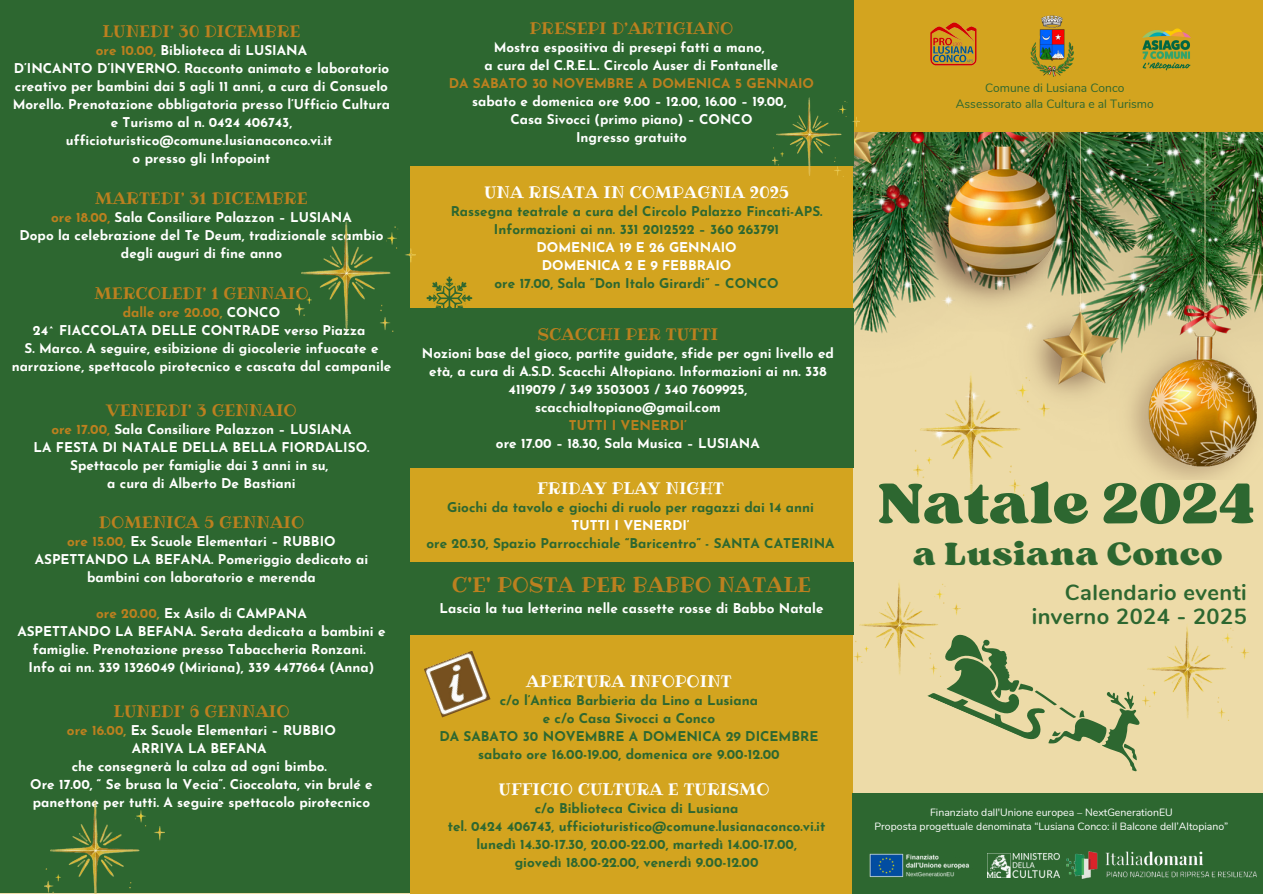
<style>
.page{position:relative;width:1263px;height:894px;background:#fff}
.page>*{position:absolute;margin:0;border:0;box-sizing:border-box;transform-origin:0 0}
.t1{font:60px "Sergio Trendy";color:#2d6730}
.t2{font:33.9px "Sergio Trendy";letter-spacing:.02em;color:#2d6730}
.t3{font:700 21.9px/24.8px "Nunito";letter-spacing:.02em;color:#2d6730;text-align:right}
.t4{font:21px "Ribeye";color:#bc801f}
.t5{font:16.5px "Ribeye";color:#bc801f}
.t6{font:16.5px "Ribeye";color:#fff}
.t7{font:700 13.5px/18px "Josefin Sans";color:#fffffe;text-align:center}
.t8{font:700 13.5px/18px "Josefin Sans";color:#2d6730;text-align:center}
.t9{font:700 13.5px/18px "Josefin Sans";color:#fff;text-align:center}
.t10{font:12px/16px "Nunito";color:#2d6730;text-align:center}
.t11{font:10.5px "Nunito";color:#fff}
.s1{color:#bc801f}
.s2{color:#ba922f}
.s3{color:#fff}
</style>
<div class="page">
<div style="left:0;top:0;width:1263px;height:893px;background:#eddba8"></div>
<div style="left:0;top:0;width:415px;height:892px;background:#2d6730"></div>
<img style="left:853px;top:131px;width:410px;height:348px">
<div style="left:411px;top:0;width:442px;height:893px;background:#d3a41f"></div>
<div style="left:409px;top:562px;width:445px;height:72px;background:#2d6730"></div>
<div style="left:837px;top:0;width:426px;height:131px;background:#d3a41f"></div>
<img style="left:1030px;top:15px;width:44px;height:61px">
<img style="left:1142px;top:28px;width:49px;height:43px">
<img style="left:424px;top:651px;width:66px;height:66px">
<img style="left:931px;top:22px;width:46px;height:44px">
<div style="left:407px;top:308px;width:447px;height:159px;background:#2d6730"></div>
<div style="left:405px;top:0;width:449px;height:165px;background:#2d6730"></div>
<div style="left:852px;top:793px;width:411px;height:100px;background:#2d6730"></div>
<img style="left:869px;top:853px;width:100px;height:24px">
<img style="left:987px;top:853px;width:72px;height:23px">
<img style="left:1066px;top:851px;width:190px;height:27px">
<svg style="left:426px;top:276px;width:46px;height:32px"></svg>
<img style="left:295px;top:222px;width:121px;height:109px">
<img style="left:44px;top:799px;width:121px;height:94px">
<img style="left:772px;top:97px;width:87px;height:79px">
<img style="left:913px;top:371px;width:136px;height:124px">
<svg style="left:927px;top:634px;width:213px;height:138px"></svg>
<img style="left:1142px;top:626px;width:107px;height:94px">
<img style="left:854px;top:582px;width:107px;height:94px">
<h5 class="t5" style="left:102px;top:20px;width:199px">LUNEDI’ 30 DICEMBRE</h5>
<h5 class="t7" style="left:13px;top:43px;width:379px"><span class="s1">ore 10.00,</span> Biblioteca di LUSIANA<br>D’INCANTO D’INVERNO. Racconto animato e laboratorio creativo per bambini dai 5 agli 11 anni, a cura di Consuelo Morello. Prenotazione obbligatoria presso l’Ufficio Cultura e Turismo al n. 0424 406743, ufficioturistico@comune.lusianaconco.vi.it<br>o presso gli Infopoint</h5>
<h5 class="t5" style="left:95px;top:187px;width:214px">MARTEDI’ 31 DICEMBRE</h5>
<h5 class="t7" style="left:20px;top:209px;width:365px"><span class="s1">ore 18.00,</span> Sala Consiliare Palazzon – LUSIANA<br>Dopo la celebrazione del Te Deum, tradizionale scambio degli auguri di fine anno</h5>
<p class="t5" style="left:94px;top:281px;width:216px">MERCOLEDI’ 1 GENNAIO</p>
<p class="t7" style="left:12px;top:304px;width:381px"><span class="s1">dalle ore 20.00</span><span class="s2">,</span> CONCO<br>24^ FIACCOLATA DELLE CONTRADE verso Piazza<br>S. Marco. A seguire, esibizione di giocolerie infuocate e narrazione, spettacolo pirotecnico e cascata dal campanile</p>
<h5 class="t5" style="left:106px;top:398px;width:192px">VENERDI’ 3 GENNAIO</h5>
<h5 class="t7" style="left:33px;top:421px;width:338px"><span class="s1">ore 17.00,</span> Sala Consiliare Palazzon – LUSIANA<br>LA FESTA DI NATALE DELLA BELLA FIORDALISO.<br>Spettacolo per famiglie dai 3 anni in su,<br>a cura di Alberto De Bastiani</h5>
<p class="t5" style="left:99px;top:511px;width:207px">DOMENICA 5 GENNAIO</p>
<p class="t7" style="left:35px;top:533px;width:335px"><span class="s1">ore 15.00,</span> Ex Scuole Elementari – RUBBIO<br>ASPETTANDO LA BEFANA. Pomeriggio dedicato ai bambini con laboratorio e merenda</p>
<h5 class="t7" style="left:17px;top:605px;width:370px"><span class="s1">ore 20.00</span><span class="s2">,</span> Ex Asilo di CAMPANA<br>ASPETTANDO LA BEFANA. Serata dedicata a bambini e famiglie. Prenotazione presso Tabaccheria Ronzani.<br>Info ai nn. 339 1326049 (Miriana), 339 4477664 (Anna)</h5>
<h5 class="t5" style="left:113px;top:700px;width:178px">LUNEDI’ 6 GENNAIO</h5>
<h5 class="t7" style="left:30px;top:722px;width:344px"><span class="s1">ore 16.00</span><span class="s2">,</span> Ex Scuole Elementari – RUBBIO<br>ARRIVA LA BEFANA<br>che consegnerà la calza ad ogni bimbo.<br>Ore 17.00, “ Se brusa la Vecia”. Cioccolata, vin brulé e panettone per tutti. A seguire spettacolo pirotecnico</h5>
<p class="t5" style="left:529px;top:17px;width:205px">PRESEPI D’ARTIGIANO</p>
<p class="t9" style="left:449px;top:39px;width:367px">Mostra espositiva di presepi fatti a mano,<br>a cura del C.R.E.L. Circolo Auser di Fontanelle<br><span class="s1">DA SABATO 30 NOVEMBRE A DOMENICA 5 GENNAIO </span>sabato e domenica ore 9.00 – 12.00, 16.00 – 19.00,<br>Casa Sivocci (primo piano) – CONCO<br>Ingresso gratuito</p>
<p class="t6" style="left:484px;top:180px;width:306px">UNA RISATA IN COMPAGNIA 2025</p>
<p class="t8" style="left:451px;top:203px;width:373px">Rassegna teatrale a cura del Circolo Palazzo Fincati-APS.<br>Informazioni ai nn. 331 2012522 – 360 263791<br><span class="s3">DOMENICA 19 E 26 GENNAIO<br>DOMENICA 2 E 9 FEBBRAIO<br></span>ore 17.00, Sala “Don Italo Girardi” – CONCO</p>
<p class="t5" style="left:537px;top:323px;width:182px">SCACCHI PER TUTTI</p>
<p class="t7" style="left:422px;top:346px;width:413px">Nozioni base del gioco, partite guidate, sfide per ogni livello ed età, a cura di A.S.D. Scacchi Altopiano. Informazioni ai nn. 338<br>4119079 / 349 3503003 / 340 7609925, scacchialtopiano@gmail.com<br><span class="s1">TUTTI I VENERDI’<br></span>ore 17.00 – 18.30, Sala Musica – LUSIANA</p>
<h3 class="t6" style="left:537px;top:476px;width:188px">FRIDAY PLAY NIGHT</h3>
<h3 class="t8" style="left:426px;top:499px;width:410px">Giochi da tavolo e giochi di ruolo per ragazzi dai 14 anni<br><span class="s3">TUTTI I VENERDI’<br></span>ore 20.30, Spazio Parrocchiale “Baricentro” - SANTA CATERINA</h3>
<h5 class="t4" style="left:452px;top:569px;width:361px">C'E' POSTA PER BABBO NATALE</h5>
<h5 class="t7" style="left:439px;top:600px;width:386px">Lascia la tua letterina nelle cassette rosse di Babbo Natale</h5>
<h5 class="t6" style="left:526px;top:669px;width:207px">APERTURA INFOPOINT</h5>
<h5 class="t8" style="left:439px;top:692px;width:380px">c/o l’Antica Barbieria da Lino a Lusiana<br>e c/o Casa Sivocci a Conco<br>DA SABATO 30 NOVEMBRE A DOMENICA 29 DICEMBRE sabato ore 16.00-19.00, domenica ore 9.00-12.00</h5>
<h1 class="t6" style="left:499px;top:777px;width:273px">UFFICIO CULTURA E TURISMO</h1>
<h1 class="t8" style="left:448px;top:800px;width:379px">c/o Biblioteca Civica di Lusiana<br>tel. 0424 406743, ufficioturistico@comune.lusianaconco.vi.it lunedì 14.30-17.30, 20.00-22.00, martedì 14.00-17.00,<br>giovedì 18.00-22.00, venerdì 9.00-12.00</h1>
<p class="t10" style="left:956px;top:80px;width:199px">Comune di Lusiana Conco<br>Assessorato alla Cultura e al Turismo</p>
<p class="t1" style="left:878px;top:465px;width:378px">Natale 2024</p>
<h2 class="t2" style="left:913px;top:532px;width:311px">a Lusiana Conco</h2>
<p class="t3" style="left:1032px;top:580px;width:217px">Calendario eventi inverno 2024 - 2025</p>
<p class="t11" style="left:930px;top:805px;width:244px">Finanziato dall'Unione europea – NextGenerationEU</p>
<p class="t11" style="left:874px;top:819px;width:355px">Proposta progettuale denominata “Lusiana Conco: il Balcone dell’Altopiano”</p>
</div>
